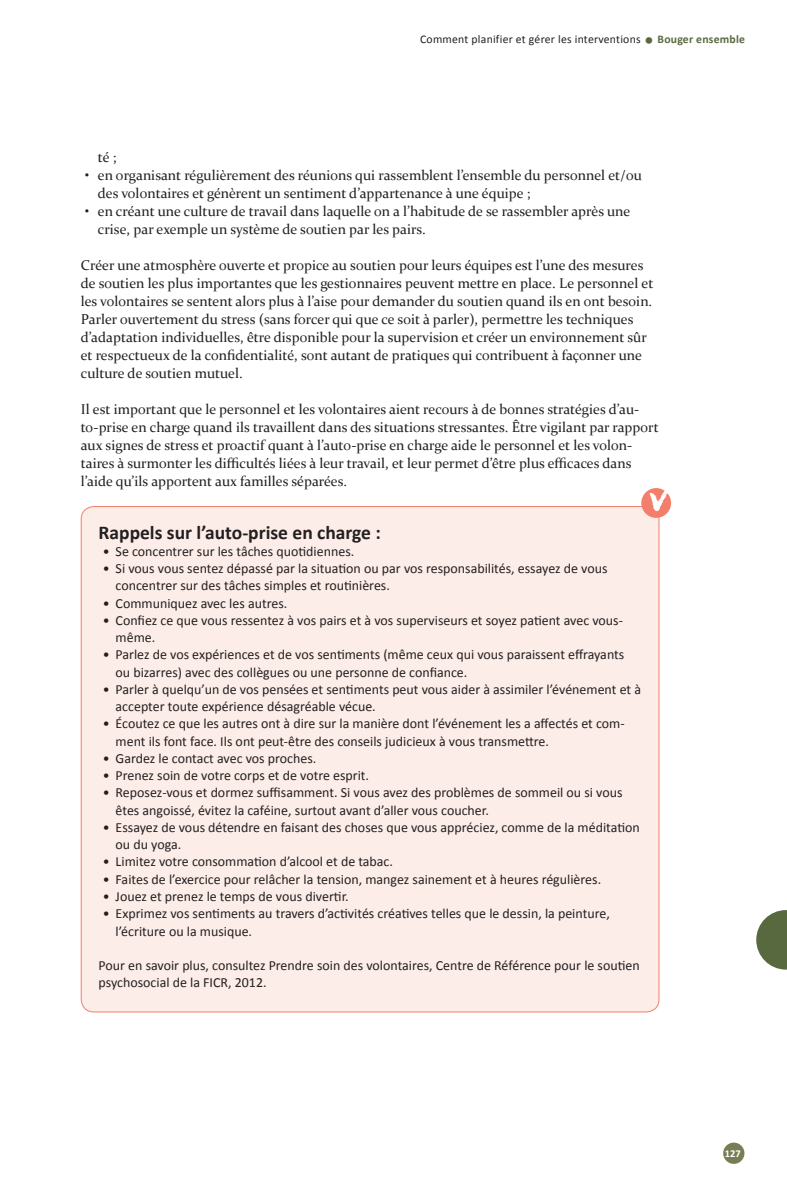
<style>
.page{position:relative;width:787px;height:1191px;background:#fff}
.page>*{position:absolute;margin:0;border:0;box-sizing:border-box;transform-origin:0 0}
.t1{font:700 19.5px "Calibri";color:#231f20}
.t2{font:14.25px/18px "Constantia";color:#231f20}
.t3{font:13.95px/17.2px "Calibri";color:#231f20}
.t4{font:11.7px "Calibri";letter-spacing:.02em;color:#231f20}
.t5{font:700 10.5px "Calibri";color:#fff}
.s1{font-size:21px;color:#59693f}
.s2{font-weight:700;color:#59693f}
</style>
<div class="page">
<div style="left:723px;top:1142px;width:21px;height:21px;background:#787d56;border-radius:50%"></div>
<svg style="left:756px;top:910px;width:31px;height:59px"></svg>
<div style="left:81px;top:506px;width:578px;height:506px;background:#fdede8;border-radius:13px"></div>
<div style="left:641px;top:488px;width:30px;height:30px;background:#f37e6c;border-radius:50%"></div>
<img style="left:649px;top:489px;width:20px;height:22px">
<p class="t4" style="left:420px;top:32px;width:326px">Comment planifier et gérer les interventions <span class="s1">•</span> <span class="s2">Bouger ensemble</span></p>
<p class="t2" style="left:98px;top:148px;width:20px">té ;</p>
<p class="t2" style="left:98px;top:166px;width:545px;text-indent:-13px">• en organisant régulièrement des réunions qui rassemblent l’ensemble du personnel et/ou des volontaires et génèrent un sentiment d’appartenance à une équipe ;</p>
<p class="t2" style="left:98px;top:202px;width:534px;text-indent:-13px">• en créant une culture de travail dans laquelle on a l’habitude de se rassembler après une crise, par exemple un système de soutien par les pairs.</p>
<p class="t2" style="left:81px;top:256px;width:574px">Créer une atmosphère ouverte et propice au soutien pour leurs équipes est l’une des mesures de soutien les plus importantes que les gestionnaires peuvent mettre en place. Le personnel et les volontaires se sentent alors plus à l’aise pour demander du soutien quand ils en ont besoin.<br>Parler ouvertement du stress (sans forcer qui que ce soit à parler), permettre les techniques d’adaptation individuelles, être disponible pour la supervision et créer un environnement sûr et respectueux de la confidentialité, sont autant de pratiques qui contribuent à façonner une culture de soutien mutuel.</p>
<p class="t2" style="left:81px;top:399px;width:579px">Il est important que le personnel et les volontaires aient recours à de bonnes stratégies d’au&shy;to-prise en charge quand ils travaillent dans des situations stressantes. Être vigilant par rapport aux signes de stress et proactif quant à l’auto-prise en charge aide le personnel et les volon&shy;taires à surmonter les difficultés liées à leur travail, et leur permet d’être plus efficaces dans l’aide qu’ils apportent aux familles séparées.</p>
<h1 class="t1" style="left:99px;top:519px;width:284px">Rappels sur l’auto-prise en charge :</h1>
<p class="t3" style="left:103px;top:542px;width:253px">• Se concentrer sur les tâches quotidiennes.</p>
<p class="t3" style="left:116px;top:560px;width:493px;text-indent:-13px">• Si vous vous sentez dépassé par la situation ou par vos responsabilités, essayez de vous concentrer sur des tâches simples et routinières.</p>
<p class="t3" style="left:103px;top:594px;width:186px">• Communiquez avec les autres.</p>
<p class="t3" style="left:116px;top:611px;width:509px;text-indent:-13px">• Confiez ce que vous ressentez à vos pairs et à vos superviseurs et soyez patient avec vous&shy;même.</p>
<p class="t3" style="left:116px;top:646px;width:510px;text-indent:-13px">• Parlez de vos expériences et de vos sentiments (même ceux qui vous paraissent effrayants ou bizarres) avec des collègues ou une personne de confiance.</p>
<p class="t3" style="left:116px;top:680px;width:527px;text-indent:-13px">• Parler à quelqu’un de vos pensées et sentiments peut vous aider à assimiler l’événement et à accepter toute expérience désagréable vécue.</p>
<p class="t3" style="left:116px;top:715px;width:510px;text-indent:-13px">• Écoutez ce que les autres ont à dire sur la manière dont l’événement les a affectés et com&shy;ment ils font face. Ils ont peut-être des conseils judicieux à vous transmettre.</p>
<p class="t3" style="left:103px;top:749px;width:215px">• Gardez le contact avec vos proches.</p>
<p class="t3" style="left:103px;top:767px;width:268px">• Prenez soin de votre corps et de votre esprit.</p>
<p class="t3" style="left:116px;top:784px;width:508px;text-indent:-13px">• Reposez-vous et dormez suffisamment. Si vous avez des problèmes de sommeil ou si vous êtes angoissé, évitez la caféine, surtout avant d’aller vous coucher.</p>
<p class="t3" style="left:116px;top:818px;width:525px;text-indent:-13px">• Essayez de vous détendre en faisant des choses que vous appréciez, comme de la méditation ou du yoga.</p>
<p class="t3" style="left:103px;top:853px;width:292px">• Limitez votre consommation d’alcool et de tabac.</p>
<p class="t3" style="left:103px;top:870px;width:500px">• Faites de l’exercice pour relâcher la tension, mangez sainement et à heures régulières.</p>
<p class="t3" style="left:103px;top:887px;width:247px">• Jouez et prenez le temps de vous divertir.</p>
<p class="t3" style="left:116px;top:905px;width:496px;text-indent:-13px">• Exprimez vos sentiments au travers d’activités créatives telles que le dessin, la peinture, l’écriture ou la musique.</p>
<p class="t3" style="left:99px;top:956px;width:542px">Pour en savoir plus, consultez Prendre soin des volontaires, Centre de Référence pour le soutien psychosocial de la FICR, 2012.</p>
<p class="t5" style="left:725px;top:1147px;width:17px">127</p>
</div>
